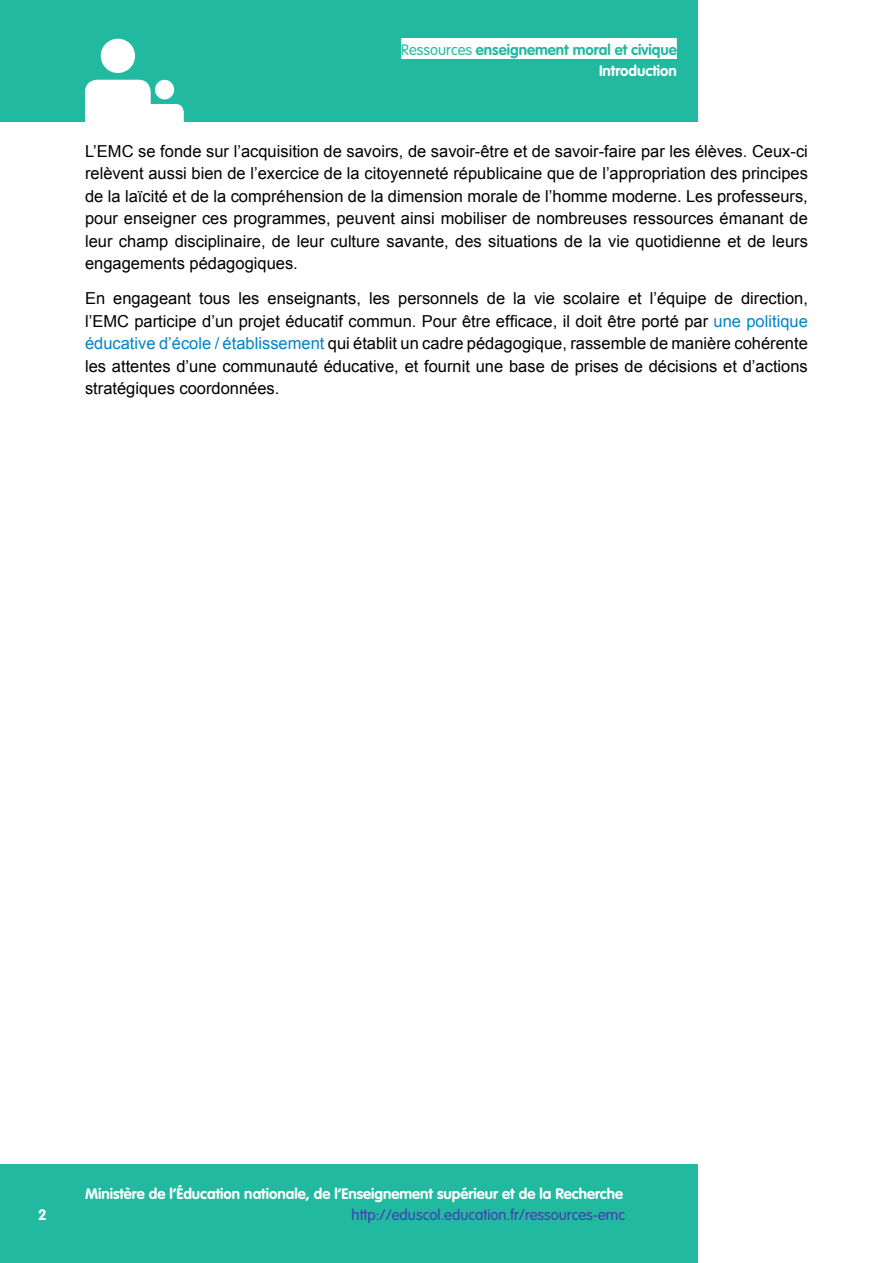
<style>
.page{position:relative;width:893px;height:1263px;background:#fff}
.page>*{position:absolute;margin:0;border:0;box-sizing:border-box;transform-origin:0 0}
.t1{font:16.5px/22.5px "Arial";color:#000;text-align:justify}
.t2{font:700 15px "VAG Rounded Std";color:#fff}
.t3{font:700 15px/21px "VAG Rounded Std";color:#21b99f;text-align:right}
.t4{font:300 15px "VAG Rounded Std";color:#443bb4}
.s1{font-weight:300}
.s2{color:#fff}
.s3{color:#0083c9}
</style>
<div class="page">
<div style="left:0;top:0;width:697px;height:122px;background:#21b99f"></div>
<div style="left:155px;top:80px;width:19px;height:19px;background:#fff;border-radius:50%"></div>
<div style="left:85px;top:80px;width:66px;height:86px;background:#fff;border-radius:12px"></div>
<div style="left:134px;top:104px;width:50px;height:62px;background:#fff;border-radius:8px"></div>
<div style="left:101px;top:39px;width:34px;height:34px;background:#fff;border-radius:50%"></div>
<div style="left:401px;top:38px;width:276px;height:21px;background:#fff"></div>
<div style="left:0;top:1164px;width:697px;height:99px;background:#21b99f"></div>
<p class="t3" style="left:401px;top:39px;width:277px"><span class="s1">Ressources</span> enseignement moral et civique<br><span class="s2">Introduction</span></p>
<p class="t1" style="left:85px;top:140px;width:724px">L’EMC se fonde sur l’acquisition de savoirs, de savoir-être et de savoir-faire par les élèves. Ceux-ci relèvent aussi bien de l’exercice de la citoyenneté républicaine que de l’appropriation des principes de la laïcité et de la compréhension de la dimension morale de l’homme moderne. Les professeurs, pour enseigner ces programmes, peuvent ainsi mobiliser de nombreuses ressources émanant de leur champ disciplinaire, de leur culture savante, des situations de la vie quotidienne et de leurs engagements pédagogiques.</p>
<p class="t1" style="left:85px;top:288px;width:724px">En engageant tous les enseignants, les personnels de la vie scolaire et l’équipe de direction, l’EMC participe d’un projet éducatif commun. Pour être efficace, il doit être porté par <span class="s3">une politique éducative d’école / établissement</span> qui établit un cadre pédagogique, rassemble de manière cohérente les attentes d’une communauté éducative, et fournit une base de prises de décisions et d’actions stratégiques coordonnées.</p>
<p class="t2" style="left:85px;top:1185px;width:540px">Ministère de l’Éducation nationale, de l’Enseignement supérieur et de la Recherche</p>
<p class="t2" style="left:38px;top:1206px;width:10px">2</p>
<p class="t4" style="left:352px;top:1206px;width:275px">http://eduscol.education.fr/ressources-emc</p>
</div>
